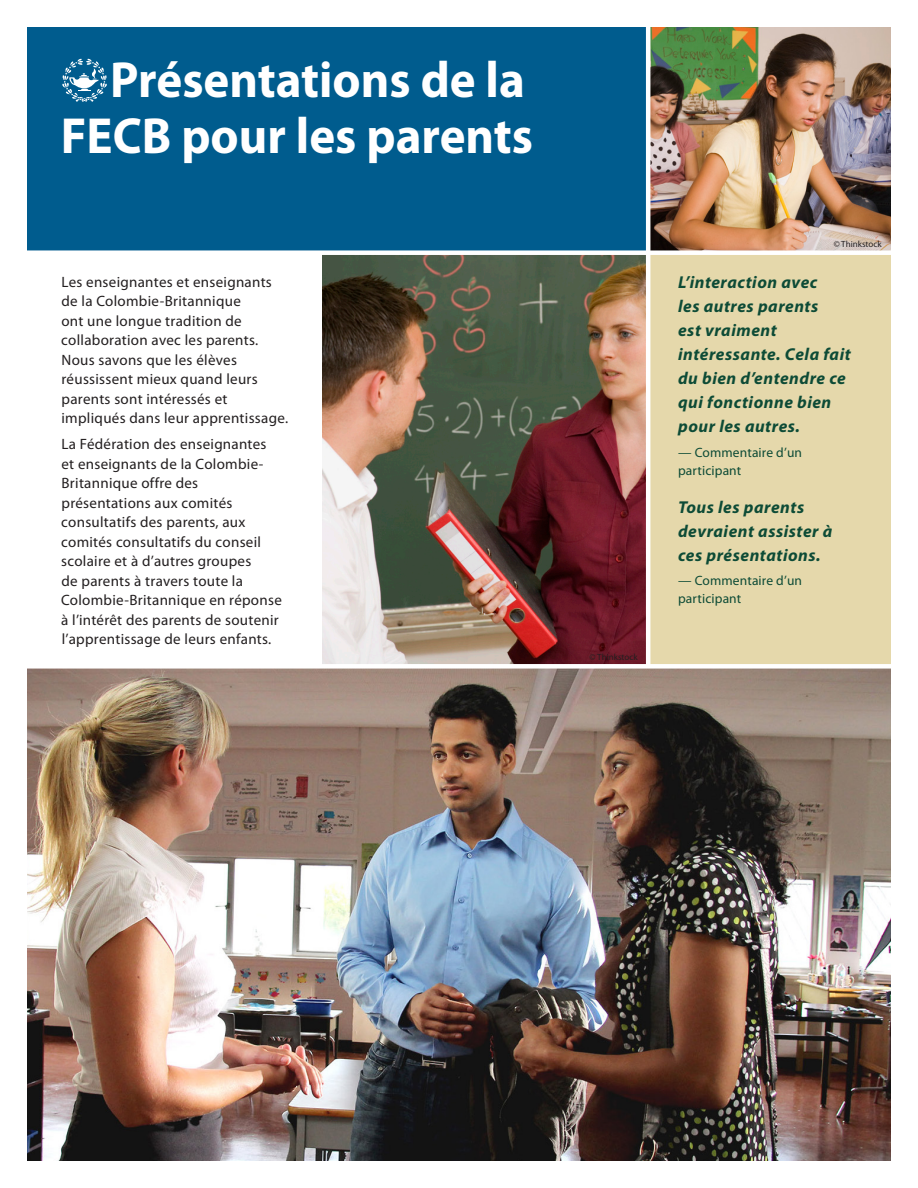
<style>
.page{position:relative;width:918px;height:1188px;background:#fff}
.page>*{position:absolute;margin:0;border:0;box-sizing:border-box;transform-origin:0 0}
.t1{font:700 51px/55.5px "Myriad Pro";color:#fff;text-align:right;scale:.96 1}
.Call_out_FR{font:italic 700 17.25px/24px "Myriad Pro";letter-spacing:.03em;color:#0d4b36}
.body_text_Regular_FR{font:15px/19.5px "Myriad Pro";letter-spacing:.02em;color:#231f20}
.participant_FR{font:13.5px/18px "Myriad Pro";letter-spacing:.01em;color:#0d4b36}
.photo_credit{font:9px "Myriad Pro";color:#231f20}
</style>
<div class="page">
<img style="left:323px;top:255px;width:323px;height:409px">
<div style="left:648px;top:238px;width:243px;height:447px;background:#e5d8ab"></div>
<div style="left:27px;top:27px;width:629px;height:226px;background:#005c8e"></div>
<svg style="left:62px;top:59px;width:45px;height:43px"></svg>
<img style="left:650px;top:27px;width:241px;height:223px">
<hr style="left:646px;top:9px;width:4px;height:691px;background:#fff">
<img style="left:27px;top:669px;width:864px;height:492px">
<div style="left:16px;top:250px;width:886px;height:5px;background:#fff"></div>
<div style="left:16px;top:664px;width:886px;height:5px;background:#fff"></div>
<p class="t1" style="left:61px;top:53px;width:494px">Présentations de la<br>FECB pour les parents</p>
<p class="body_text_Regular_FR" style="left:61px;top:272px;width:228px">Les enseignantes et enseignants de la Colombie-Britannique<br>ont une longue tradition de collaboration avec les parents.<br>Nous savons que les élèves réussissent mieux quand leurs parents sont intéressés et impliqués dans leur apprentissage.</p>
<p class="body_text_Regular_FR" style="left:61px;top:435px;width:222px">La Fédération des enseignantes et enseignants de la Colombie-<br>Britannique offre des présentations aux comités consultatifs des parents, aux comités consultatifs du conseil scolaire et à d’autres groupes<br>de parents à travers toute la<br>Colombie-Britannique en réponse à l’intérêt des parents de soutenir l’apprentissage de leurs enfants.</p>
<p class="photo_credit" style="left:590px;top:652px;width:50px">© Thinkstock</p>
<p class="photo_credit" style="left:834px;top:239px;width:50px">© Thinkstock</p>
<p class="Call_out_FR" style="left:678px;top:271px;width:174px">L’interaction avec<br>les autres parents<br>est vraiment intéressante. Cela fait du bien d’entendre ce qui fonctionne bien pour les autres.</p>
<p class="participant_FR" style="left:678px;top:444px;width:125px">— Commentaire d’un participant</p>
<p class="Call_out_FR" style="left:678px;top:495px;width:156px">Tous les parents devraient assister à ces présentations.</p>
<p class="participant_FR" style="left:678px;top:572px;width:125px">— Commentaire d’un participant</p>
</div>
